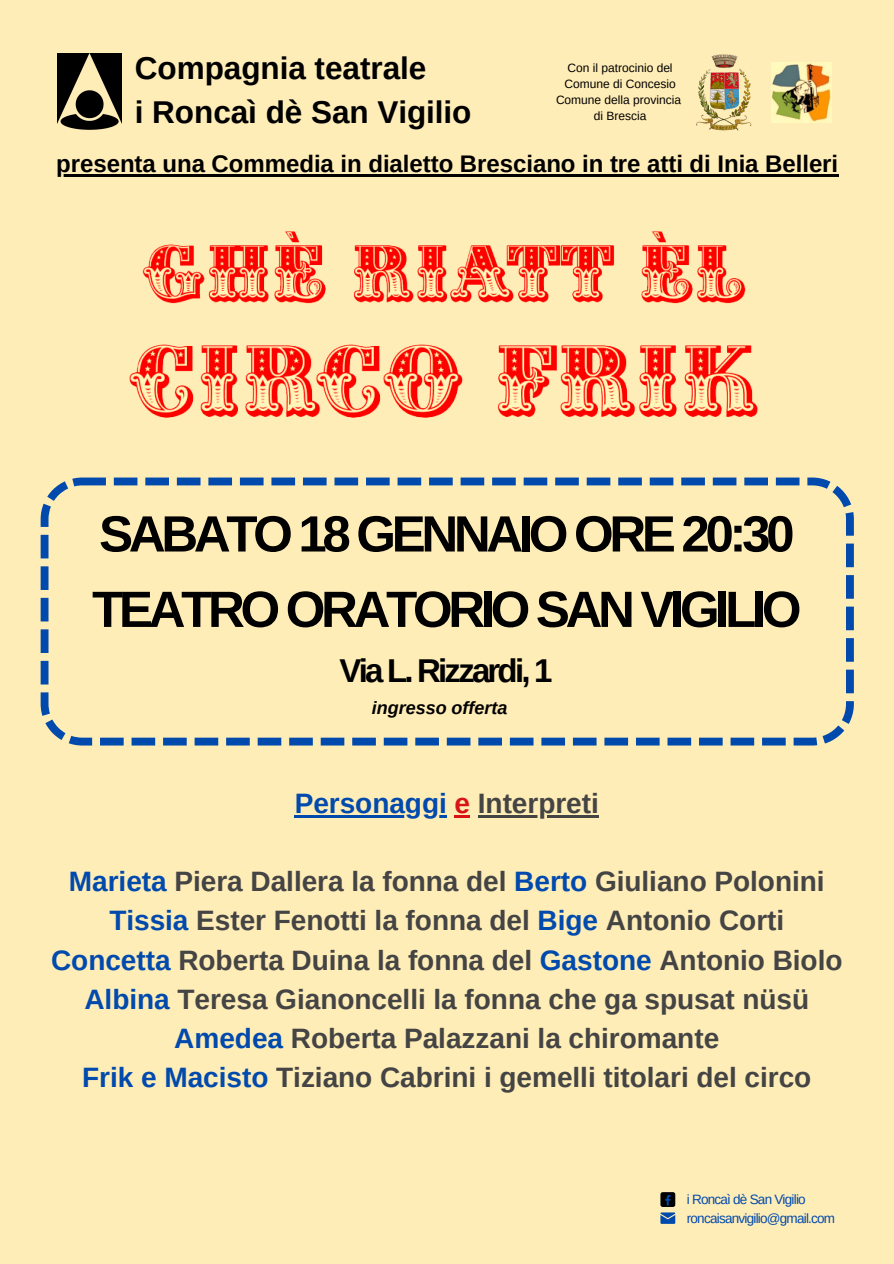
<style>
.page{position:relative;width:894px;height:1264px;background:#fff}
.page>*{position:absolute;margin:0;border:0;box-sizing:border-box;transform-origin:0 0}
.t1{font:700 51px/75.3px "Arimo";letter-spacing:-.085em;color:#000}
.t2{font:700 33px "Arimo";letter-spacing:-.085em;color:#000}
.t3{font:700 31.5px/43.8px "Arimo";color:#000}
.t4{font:700 28.05px/39.2px "Arimo";color:#444;text-align:center}
.t5{font:700 28.05px "Arimo";color:#004aad}
.t6{font:700 24px "Arimo";color:#000}
.t7{font:italic 700 18px "Arimo";color:#000}
.t8{font:13.5px/19.2px "Arimo";letter-spacing:-.055em;color:#004aad}
.t9{font:12px/16px "Arimo";color:#000;text-align:center}
.s1{color:#d81414}
.s2{color:#444}
.s3{color:#004aad}
</style>
<div class="page">
<div style="left:0;top:0;width:893px;height:1263px;background:#ffedb7"></div>
<img style="left:57px;top:54px;width:64px;height:76px">
<img style="left:696px;top:54px;width:56px;height:77px">
<div style="left:660px;top:1192px;width:15px;height:14px;background:#000;border-radius:2px"></div>
<svg style="left:665px;top:1195px;width:5px;height:10px"></svg>
<svg style="left:660px;top:1212px;width:15px;height:11px"></svg>
<img style="left:771px;top:62px;width:60px;height:61px">
<img style="left:129px;top:231px;width:629px;height:187px">
<svg style="left:41px;top:477px;width:812px;height:268px"></svg>
<hr style="left:294px;top:815px;width:152px;height:2px;background:#004aad">
<svg style="left:454px;top:815px;width:16px;height:2px"></svg>
<hr style="left:477px;top:815px;width:121px;height:2px;background:#444">
<hr style="left:56px;top:175px;width:782px;height:2px;background:#000">
<h2 class="t3" style="left:135px;top:46px;width:338px">Compagnia teatrale<br>i Roncaì dè San Vigilio</h2>
<h4 class="t6" style="left:56px;top:151px;width:783px">presenta una Commedia in dialetto Bresciano in tre atti di Inia Belleri</h4>
<p class="t9" style="left:556px;top:60px;width:126px">Con il patrocinio del<br>Comune di Concesio<br>Comune della provincia</p>
<p class="t9" style="left:593px;top:108px;width:54px">di Brescia</p>
<p class="t1" style="left:92px;top:496px;width:710px">SABATO 18 GENNAIO ORE 20:30<br>TEATRO ORATORIO SAN VIGILIO</p>
<p class="t2" style="left:339px;top:652px;width:214px">Via L. Rizzardi, 1</p>
<p class="t7" style="left:372px;top:697px;width:137px">ingresso offerta</p>
<p class="t5" style="left:294px;top:787px;width:305px">Personaggi <span class="s1">e</span> <span class="s2">Interpreti</span></p>
<p class="t4" style="left:69px;top:861px;width:757px"><span class="s3">Marieta</span> Piera Dallera la fonna del <span class="s3">Berto</span> Giuliano Polonini</p>
<h3 class="t4" style="left:51px;top:901px;width:792px"><span class="s3">Tissia</span> Ester Fenotti la fonna del <span class="s3">Bige</span> Antonio Corti <span class="s3">Concetta</span> Roberta Duina la fonna del <span class="s3">Gastone</span> Antonio Biolo <span class="s3">Albina</span> Teresa Gianoncelli la fonna che ga spusat nüsü <span class="s3">Amedea</span> Roberta Palazzani la chiromante<br><span class="s3">Frik e Macisto</span> Tiziano Cabrini i gemelli titolari del circo</h3>
<h5 class="t8" style="left:686px;top:1189px;width:150px">i Roncaì dè San Vigilio roncaisanvigilio@gmail.com</h5>
</div>
